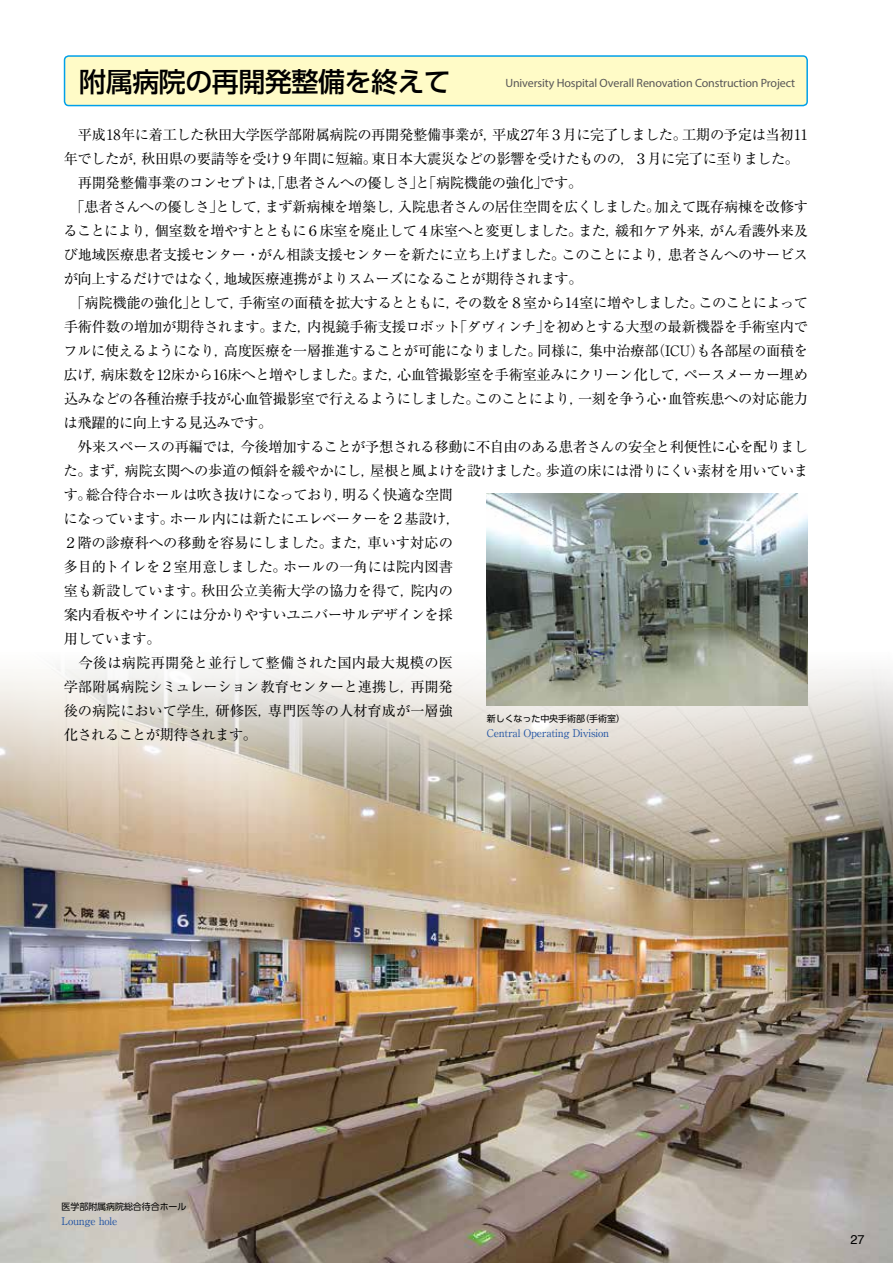
<style>
.page{position:relative;width:893px;height:1263px;background:#fff}
.page>*{position:absolute;margin:0;border:0;box-sizing:border-box;transform-origin:0 0}
.t1{font:500 27px "UD Shin Go Pro";letter-spacing:-.02em;color:#000}
.t2{font:14.25px/24px "Ryumin Pro";letter-spacing:-.025em;color:#000}
.t3{font:12.75px "Helvetica";color:#000}
.t4{font:12px "Myriad Pro";letter-spacing:-.01em;color:#595757}
.t5{font:10.5px "Ryumin Pro";letter-spacing:-.02em;color:#1d50a2}
.t6{font:9px "UD Shin Go Pro";letter-spacing:-.01em;color:#000}
</style>
<div class="page">
<img style="left:0;top:643px;width:893px;height:620px">
<div style="left:65px;top:56px;width:742px;height:50px;background:#fffbc7;border-radius:4px"></div>
<div style="left:64px;top:55px;width:744px;height:51px;border:2px solid #00a0e9;border-radius:4px"></div>
<img style="left:487px;top:493px;width:321px;height:213px">
<h1 class="t1" style="left:79px;top:60px;width:373px">附属病院の再開発整備を終えて</h1>
<p class="t4" style="left:505px;top:75px;width:291px">University Hospital Overall Renovation Construction Project</p>
<p class="t2" style="left:63px;top:122px;width:746px">　平成18年に着工した秋田大学医学部附属病院の再開発整備事業が，平成27年３月に完了しました。工期の予定は当初11年でしたが，秋田県の要請等を受け９年間に短縮。東日本大震災などの影響を受けたものの，３月に完了に至りました。　再開発整備事業のコンセプトは，「患者さんへの優しさ」と「病院機能の強化」です。<br>　「患者さんへの優しさ」として，まず新病棟を増築し，入院患者さんの居住空間を広くしました。加えて既存病棟を改修することにより，個室数を増やすとともに６床室を廃止して４床室へと変更しました。また，緩和ケア外来，がん看護外来及び地域医療患者支援センター・がん相談支援センターを新たに立ち上げました。このことにより，患者さんへのサービスが向上するだけではなく，地域医療連携がよりスムーズになることが期待されます。<br>　「病院機能の強化」として，手術室の面積を拡大するとともに，その数を８室から14室に増やしました。このことによって手術件数の増加が期待されます。また，内視鏡手術支援ロボット「ダヴィンチ」を初めとする大型の最新機器を手術室内でフルに使えるようになり，高度医療を一層推進することが可能になりました。同様に，集中治療部（ICU）も各部屋の面積を広げ，病床数を12床から16床へと増やしました。また，心血管撮影室を手術室並みにクリーン化して，ペースメーカー埋め込みなどの各種治療手技が心血管撮影室で行えるようにしました。このことにより，一刻を争う心・血管疾患への対応能力は飛躍的に向上する見込みです。<br>　外来スペースの再編では，今後増加することが予想される移動に不自由のある患者さんの安全と利便性に心を配りました。まず，病院玄関への歩道の傾斜を緩やかにし，屋根と風よけを設けました。歩道の床には滑りにくい素材を用いています。総合待合ホールは吹き抜けになっており，明るく快適な空間<br>になっています。ホール内には新たにエレベーターを２基設け，<br>２階の診療科への移動を容易にしました。また，車いす対応の<br>多目的トイレを２室用意しました。ホールの一角には院内図書<br>室も新設しています。秋田公立美術大学の協力を得て，院内の<br>案内看板やサインには分かりやすいユニバーサルデザインを採<br>用しています。<br>　今後は病院再開発と並行して整備された国内最大規模の医<br>学部附属病院シミュレーション教育センターと連携し，再開発<br>後の病院において学生，研修医，専門医等の人材育成が一層強<br>化されることが期待されます。</p>
<p class="t6" style="left:487px;top:712px;width:140px">新しくなった中央手術部（手術室）</p>
<p class="t5" style="left:487px;top:725px;width:124px">Central Operating Division</p>
<p class="t6" style="left:62px;top:1199px;width:126px">医学部附属病院総合待合ホール</p>
<p class="t5" style="left:62px;top:1213px;width:57px">Lounge hole</p>
<p class="t3" style="left:850px;top:1230px;width:16px">27</p>
</div>
